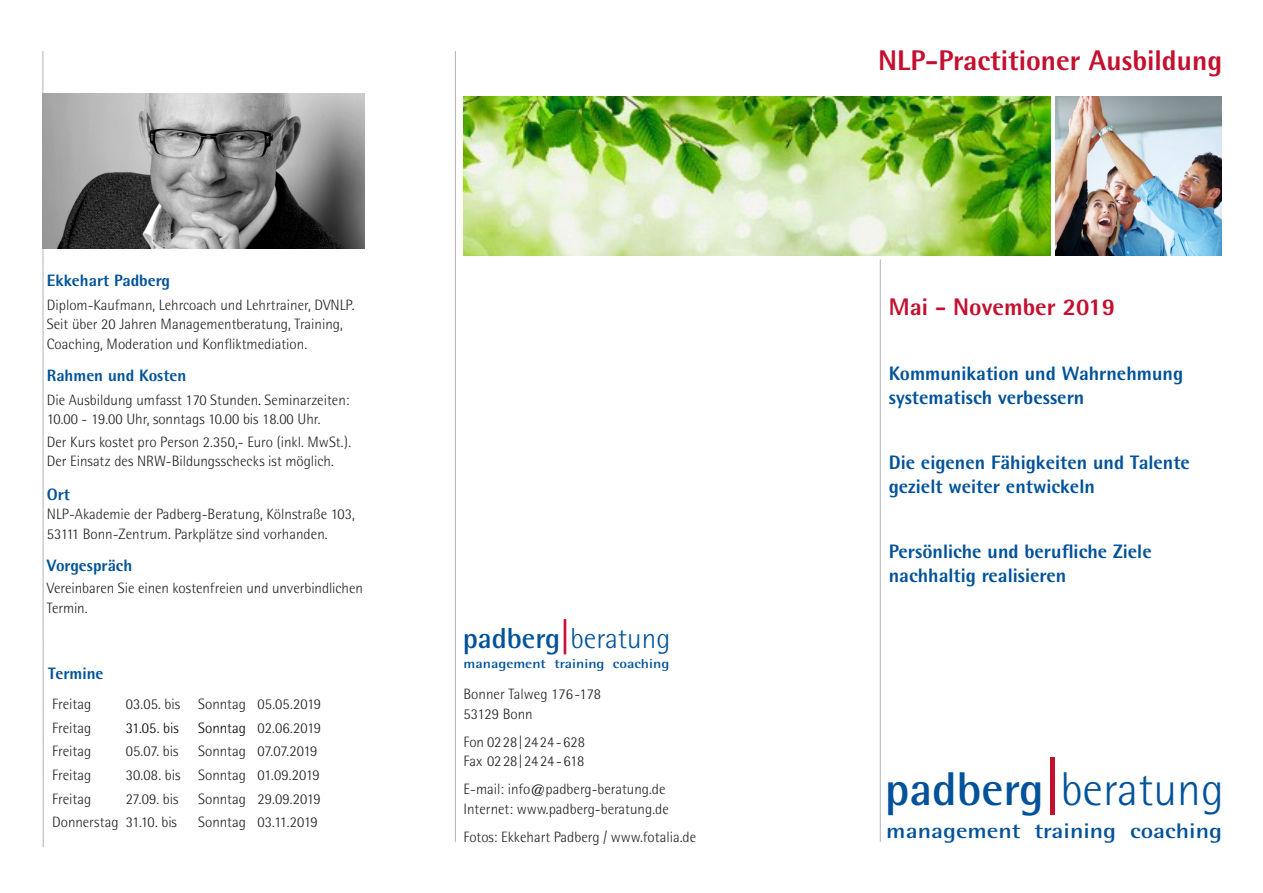
<style>
.page{position:relative;width:1263px;height:893px;background:#fff}
.page>*{position:absolute;margin:0;border:0;box-sizing:border-box;transform-origin:0 0}
.t1{font:300 47.4px "Rotis Semi Sans";color:#01529a}
.t2{font:300 29.1px "Rotis Semi Sans";color:#01529a}
.Titel_1{font:800 28.5px "Rotis Semi Sans";color:#c3102f}
.Titel_3{font:800 24px "Rotis Semi Sans";color:#c3102f}
.t3{font:700 21.15px "Rotis Semi Sans";color:#01529a;scale:1.18 1}
.Titel_2{font:800 19.5px/24px "Rotis Semi Sans";color:#01529a}
.Body{font:800 16.5px "Rotis Semi Sans";color:#01529a}
.Body-2{font:300 15px/19.5px "Rotis Semi Sans";color:#231f20}
.Head_1{font:300 15px/19.5px "Rotis Semi Sans";color:#231f20}
.Head_1-2{font:300 15px "Rotis Semi Sans";color:#000}
.t4{font:700 12.9px "Rotis Semi Sans";color:#01529a;scale:1.18 1}
.s1{font-weight:700}
.s2{font-weight:400;font-size:39.3px;color:#c3102f}
.s3{font-weight:400;font-size:64.05px;color:#c3102f}
</style>
<div class="page">
<hr style="left:43px;top:51px;width:1px;height:796px;background:#b2b3b7">
<hr style="left:455px;top:51px;width:1px;height:791px;background:#b2b3b7">
<hr style="left:880px;top:259px;width:1px;height:583px;background:#b2b3b7">
<img style="left:1056px;top:96px;width:165px;height:159px">
<img style="left:463px;top:97px;width:587px;height:158px">
<img style="left:43px;top:94px;width:322px;height:155px">
<p class="Body" style="left:47px;top:270px;width:125px">Ekkehart Padberg</p>
<p class="Body-2" style="left:47px;top:295px;width:309px">Diplom-Kaufmann, Lehrcoach und Lehrtrainer, DVNLP.<br>Seit über 20 Jahren Managementberatung, Training,<br>Coaching, Moderation und Konfliktmediation.</p>
<p class="Body" style="left:47px;top:365px;width:141px">Rahmen und Kosten</p>
<p class="Body-2" style="left:47px;top:390px;width:304px">Die Ausbildung umfasst 170 Stunden. Seminarzeiten:<br>10.00 - 19.00 Uhr, sonntags 10.00 bis 18.00 Uhr.</p>
<p class="Body-2" style="left:47px;top:432px;width:306px">Der Kurs kostet pro Person 2.350,- Euro (inkl. MwSt.).<br>Der Einsatz des NRW-Bildungsschecks ist möglich.</p>
<p class="Body" style="left:47px;top:484px;width:25px">Ort</p>
<p class="Body-2" style="left:47px;top:504px;width:309px">NLP-Akademie der Padberg-Beratung, Kölnstraße 103,<br>53111 Bonn-Zentrum. Parkplätze sind vorhanden.</p>
<p class="Body" style="left:47px;top:555px;width:87px">Vorgespräch</p>
<p class="Head_1" style="left:47px;top:578px;width:318px">Vereinbaren Sie einen kostenfreien und unverbindlichen<br>Termin.</p>
<p class="Body" style="left:48px;top:663px;width:57px">Termine</p>
<p class="Head_1" style="left:52px;top:694px;width:41px">Freitag</p>
<p class="Head_1" style="left:126px;top:694px;width:56px">03.05. bis</p>
<p class="Head_1" style="left:198px;top:694px;width:49px">Sonntag</p>
<p class="Head_1" style="left:258px;top:694px;width:65px">05.05.2019</p>
<p class="Head_1" style="left:52px;top:718px;width:41px">Freitag</p>
<p class="Head_1-2" style="left:126px;top:719px;width:54px">31.05. bis</p>
<p class="Head_1-2" style="left:198px;top:719px;width:49px">Sonntag</p>
<p class="Head_1" style="left:258px;top:718px;width:65px">02.06.2019</p>
<p class="Head_1" style="left:52px;top:741px;width:41px">Freitag</p>
<p class="Head_1" style="left:126px;top:741px;width:54px">05.07. bis</p>
<p class="Head_1" style="left:198px;top:741px;width:49px">Sonntag</p>
<p class="Head_1" style="left:258px;top:741px;width:61px">07.07.2019</p>
<p class="Head_1" style="left:52px;top:765px;width:41px">Freitag</p>
<p class="Head_1" style="left:126px;top:765px;width:56px">30.08. bis</p>
<p class="Head_1" style="left:198px;top:765px;width:49px">Sonntag</p>
<p class="Head_1" style="left:258px;top:765px;width:64px">01.09.2019</p>
<p class="Head_1" style="left:52px;top:789px;width:41px">Freitag</p>
<p class="Head_1" style="left:126px;top:789px;width:54px">27.09. bis</p>
<p class="Head_1" style="left:198px;top:789px;width:49px">Sonntag</p>
<p class="Head_1" style="left:258px;top:789px;width:65px">29.09.2019</p>
<p class="Head_1" style="left:52px;top:812px;width:68px">Donnerstag</p>
<p class="Head_1" style="left:126px;top:812px;width:53px">31.10. bis</p>
<p class="Head_1" style="left:198px;top:812px;width:49px">Sonntag</p>
<p class="Head_1" style="left:258px;top:812px;width:62px">03.11.2019</p>
<p class="t2" style="left:463px;top:622px;width:209px"><span class="s1">padberg</span><span class="s2">|</span>beratung</p>
<p class="t4" style="left:464px;top:656px;width:176px">management training coaching</p>
<p class="Body-2" style="left:463px;top:684px;width:139px">Bonner Talweg 176-178<br>53129 Bonn</p>
<p class="Body-2" style="left:463px;top:732px;width:123px">Fon 0228|2424-628<br>Fax 0228|2424-618</p>
<p class="Body-2" style="left:463px;top:779px;width:207px">E-mail: info@padberg-beratung.de<br>Internet: www.padberg-beratung.de</p>
<p class="Body-2" style="left:463px;top:827px;width:234px">Fotos: Ekkehart Padberg / www.fotalia.de</p>
<p class="Titel_1" style="left:878px;top:43px;width:346px">NLP-Practitioner Ausbildung</p>
<p class="Titel_3" style="left:889px;top:291px;width:228px">Mai - November 2019</p>
<p class="Titel_2" style="left:889px;top:361px;width:296px">Kommunikation und Wahrnehmung systematisch verbessern</p>
<p class="Titel_2" style="left:889px;top:450px;width:303px">Die eigenen Fähigkeiten und Talente gezielt weiter entwickeln</p>
<p class="Titel_2" style="left:889px;top:539px;width:264px">Persönliche und berufliche Ziele nachhaltig realisieren</p>
<p class="t1" style="left:885px;top:762px;width:341px"><span class="s1">padberg</span><span class="s3">|</span>beratung</p>
<p class="t3" style="left:886px;top:817px;width:286px">management training coaching</p>
</div>
